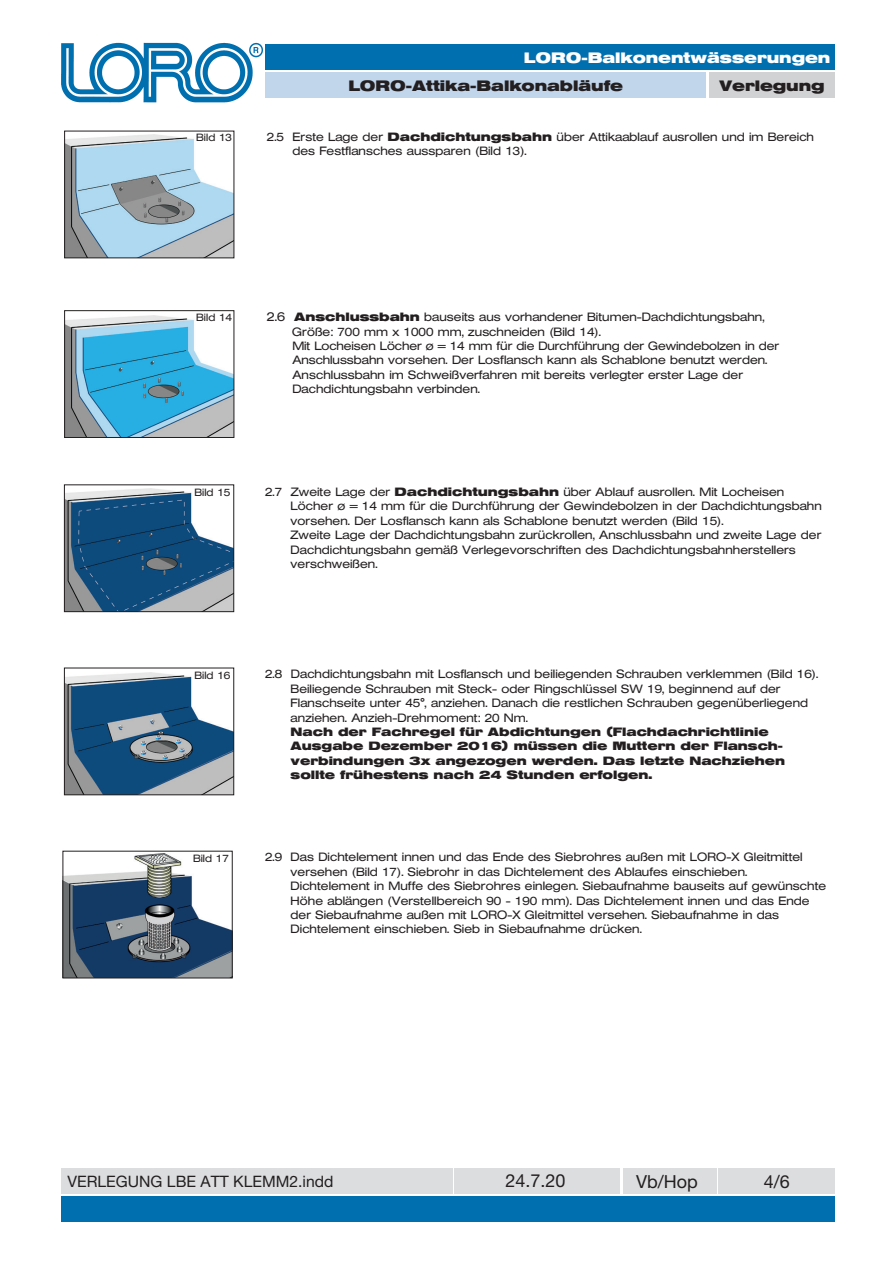
<style>
.page{position:relative;width:893px;height:1263px;background:#fff}
.page>*{position:absolute;margin:0;border:0;box-sizing:border-box;transform-origin:0 0}
.t1{font:18px "Helvetica Neue LT Std";color:#231f20}
.t2{font:15.75px "Helvetica Neue LT Std";color:#231f20}
.t3{font:700 15px "Helvetica Extended BQ";color:#231f20}
.t4{font:700 15px "Helvetica Extended BQ";color:#fff}
.t5{font:300 12px/14.4px "Helvetica Extended BQ";color:#231f20}
.t6{font:700 12px/14.4px "Helvetica Extended BQ";color:#231f20}
.t7{font:300 10.5px "Helvetica Extended BQ";color:#231f20}
.s1{font-weight:700}
.s2{font-size:12.75px}
</style>
<div class="page">
<img style="left:61px;top:42px;width:202px;height:61px">
<div style="left:266px;top:45px;width:569px;height:25px;background:#006faf"></div>
<div style="left:709px;top:72px;width:126px;height:26px;background:#d1d2d4"></div>
<div style="left:266px;top:72px;width:440px;height:26px;background:#c1d5eb"></div>
<div style="left:61px;top:1196px;width:774px;height:26px;background:#006faf"></div>
<div style="left:61px;top:1168px;width:391px;height:25px;background:#dcdddf"></div>
<div style="left:454px;top:1168px;width:166px;height:25px;background:#dcdddf"></div>
<div style="left:623px;top:1168px;width:93px;height:25px;background:#dcdddf"></div>
<div style="left:719px;top:1168px;width:116px;height:25px;background:#dcdddf"></div>
<img style="left:66px;top:672px;width:166px;height:121px">
<div style="left:64px;top:668px;width:170px;height:127px;border:1px solid #231f20"></div>
<img style="left:66px;top:489px;width:166px;height:121px">
<div style="left:64px;top:484px;width:170px;height:128px;border:1px solid #231f20"></div>
<img style="left:65px;top:854px;width:166px;height:122px">
<div style="left:63px;top:851px;width:170px;height:127px;border:1px solid #231f20"></div>
<img style="left:66px;top:135px;width:166px;height:121px">
<div style="left:64px;top:131px;width:170px;height:127px;border:1px solid #231f20"></div>
<img style="left:66px;top:316px;width:166px;height:120px">
<div style="left:64px;top:310px;width:170px;height:128px;border:1px solid #231f20"></div>
<p class="t7" style="left:196px;top:131px;width:37px">Bild 13</p>
<p class="t4" style="left:524px;top:49px;width:308px">LORO-Balkonentwässerungen</p>
<p class="t3" style="left:348px;top:77px;width:276px">LORO-Attika-Balkonabläufe</p>
<p class="t3" style="left:719px;top:77px;width:107px">Verlegung</p>
<p class="t5" style="left:292px;top:129px;width:523px;text-indent:-26px">2.5 Erste Lage der <span class="s1">Dachdichtungsbahn</span> über Attikaablauf ausrollen und im Bereich des Festflansches aussparen (Bild 13).</p>
<p class="t7" style="left:196px;top:311px;width:37px">Bild 14</p>
<p class="t5" style="left:292px;top:310px;width:488px;text-indent:-25px"><span class="s2">2.6</span> <span class="s1">Anschlussbahn</span> bauseits aus vorhandener Bitumen-Dachdichtungsbahn, Größe: 700 mm x 1000 mm, zuschneiden (Bild 14).<br>Mit Locheisen Löcher ø = 14 mm für die Durchführung der Gewindebolzen in der Anschlussbahn vorsehen. Der Losflansch kann als Schablone benutzt werden.<br>Anschlussbahn im Schweißverfahren mit bereits verlegter erster Lage der Dachdichtungsbahn verbinden.</p>
<p class="t7" style="left:195px;top:486px;width:37px">Bild 15</p>
<p class="t5" style="left:291px;top:485px;width:533px;text-indent:-26px">2.7 Zweite Lage der <span class="s1">Dachdichtungsbahn</span> über Ablauf ausrollen. Mit Locheisen Löcher ø = 14 mm für die Durchführung der Gewindebolzen in der Dachdichtungsbahn vorsehen. Der Losflansch kann als Schablone benutzt werden (Bild 15).<br>Zweite Lage der Dachdichtungsbahn zurückrollen, Anschlussbahn und zweite Lage der Dachdichtungsbahn gemäß Verlegevorschriften des Dachdichtungsbahnherstellers verschweißen.</p>
<p class="t7" style="left:195px;top:669px;width:37px">Bild 16</p>
<p class="t7" style="left:193px;top:852px;width:37px">Bild 17</p>
<p class="t5" style="left:291px;top:667px;width:529px;text-indent:-26px">2.8 Dachdichtungsbahn mit Losflansch und beiliegenden Schrauben verklemmen (Bild 16).<br>Beiliegende Schrauben mit Steck- oder Ringschlüssel SW 19, beginnend auf der Flanschseite unter 45°, anziehen. Danach die restlichen Schrauben gegenüberliegend anziehen. Anzieh-Drehmoment: 20 Nm.</p>
<p class="t6" style="left:291px;top:725px;width:496px">Nach der Fachregel für Abdichtungen (Flachdachrichtlinie Ausgabe Dezember 2016) müssen die Muttern der Flansch&shy;verbindungen 3x angezogen werden. Das letzte Nachziehen sollte frühestens nach 24 Stunden erfolgen.</p>
<p class="t5" style="left:291px;top:850px;width:537px;text-indent:-26px">2.9 Das Dichtelement innen und das Ende des Siebrohres außen mit LORO-X Gleitmittel versehen (Bild 17). Siebrohr in das Dichtelement des Ablaufes einschieben.<br>Dichtelement in Muffe des Siebrohres einlegen. Siebaufnahme bauseits auf gewünschte Höhe ablängen (Verstellbereich 90 - 190 mm). Das Dichtelement innen und das Ende der Siebaufnahme außen mit LORO-X Gleitmittel versehen. Siebaufnahme in das Dichtelement einschieben. Sieb in Siebaufnahme drücken.</p>
<h2 class="t2" style="left:67px;top:1172px;width:268px">VERLEGUNG LBE ATT KLEMM2.indd</h2>
<h1 class="t1" style="left:505px;top:1170px;width:62px">24.7.20</h1>
<h1 class="t1" style="left:636px;top:1170px;width:63px">Vb/Hop</h1>
<h1 class="t1" style="left:764px;top:1171px;width:28px">4/6</h1>
</div>
